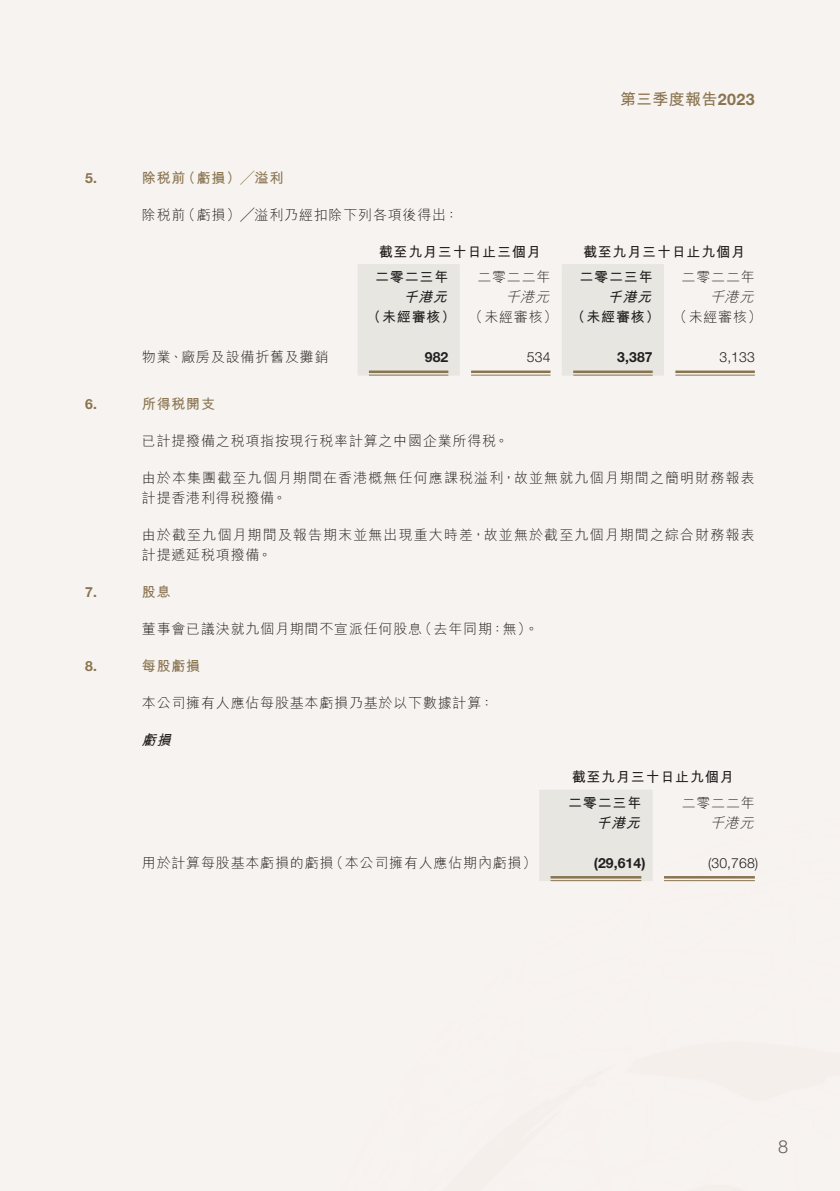
<style>
.page{position:relative;width:840px;height:1191px;background:#fff}
.page>*{position:absolute;margin:0;border:0;box-sizing:border-box;transform-origin:0 0}
.t1{font:300 18px "Helvetica Neue LT Std";color:#635f54}
.t2{font:700 16px "M Hei HK";letter-spacing:.02em;color:#897450}
.t3{font:300 14px "M Hei HK";letter-spacing:.055em;color:#231f20}
.t4{font:300 14px/20px "M Hei HK";letter-spacing:.08em;color:#231f20}
.t5{font:700 14px/20px "M Hei HK";letter-spacing:.055em;color:#231f20;text-align:right}
.t6{font:700 14px "M Hei HK";letter-spacing:.055em;color:#897450}
.t7{font:700 14px "Helvetica Neue LT Std";letter-spacing:.005em;color:#231f20}
.t8{font:300 14px "Helvetica Neue LT Std";letter-spacing:.005em;color:#231f20}
.t9{font:italic 700 14px "M Hei HK";color:#231f20}
.t10{font:700 14px "Helvetica Neue LT Std";color:#897450}
.t11{font:italic 300 14px "M Hei HK";color:#231f20}
.s1{font-family:"Helvetica Neue LT Std"}
.s2{font-weight:300;font-style:italic}
.s3{font-weight:300}
</style>
<div class="page">
<div style="left:0;top:0;width:839px;height:1191px;background:#f6f0ed"></div>
<svg style="left:358px;top:264px;width:305px;height:111px"></svg>
<hr style="left:369px;top:370px;width:79px;height:3px;background:#897450">
<hr style="left:369px;top:375px;width:79px;height:1px;background:#897450">
<hr style="left:471px;top:370px;width:79px;height:3px;background:#897450">
<hr style="left:471px;top:375px;width:79px;height:1px;background:#897450">
<hr style="left:573px;top:370px;width:79px;height:3px;background:#897450">
<hr style="left:573px;top:375px;width:79px;height:1px;background:#897450">
<hr style="left:675px;top:370px;width:79px;height:3px;background:#897450">
<hr style="left:675px;top:375px;width:79px;height:1px;background:#897450">
<div style="left:539px;top:790px;width:113px;height:91px;background:#e7e6e1"></div>
<hr style="left:550px;top:876px;width:91px;height:2px;background:#897450">
<hr style="left:550px;top:880px;width:91px;height:1px;background:#897450">
<hr style="left:663px;top:876px;width:91px;height:2px;background:#897450">
<hr style="left:663px;top:880px;width:91px;height:1px;background:#897450">
<p class="t2" style="left:620px;top:87px;width:136px">第三季度報告<span class="s1">2023</span></p>
<p class="t10" style="left:85px;top:169px;width:13px">5.</p>
<p class="t6" style="left:142px;top:167px;width:143px">除稅前（虧損）╱溢利</p>
<p class="t3" style="left:142px;top:205px;width:318px">除稅前（虧損）╱溢利乃經扣除下列各項後得出：</p>
<p class="t5" style="left:378px;top:240px;width:163px">截至九月三十日止三個月</p>
<p class="t5" style="left:582px;top:240px;width:163px">截至九月三十日止九個月</p>
<p class="t5" style="left:375px;top:266px;width:75px">二零二三年</p>
<p class="t3" style="left:477px;top:267px;width:75px">二零二二年</p>
<p class="t5" style="left:579px;top:266px;width:75px">二零二三年</p>
<p class="t3" style="left:681px;top:267px;width:75px">二零二二年</p>
<p class="t9" style="left:403px;top:287px;width:50px">千港元</p>
<p class="t11" style="left:505px;top:287px;width:50px">千港元</p>
<p class="t9" style="left:607px;top:287px;width:50px">千港元</p>
<p class="t5" style="left:366px;top:286px;width:396px"><span class="s2">千港元<br></span>（未經審核） <span class="s3">（未經審核）</span> （未經審核） <span class="s3">（未經審核）</span></p>
<p class="t3" style="left:142px;top:347px;width:188px">物業、廠房及設備折舊及攤銷</p>
<p class="t7" style="left:424px;top:349px;width:25px">982</p>
<p class="t8" style="left:526px;top:349px;width:25px">534</p>
<p class="t7" style="left:617px;top:349px;width:37px">3,387</p>
<p class="t8" style="left:719px;top:349px;width:37px">3,133</p>
<p class="t10" style="left:85px;top:395px;width:13px">6.</p>
<p class="t6" style="left:142px;top:394px;width:75px">所得稅開支</p>
<p class="t3" style="left:142px;top:431px;width:368px">已計提撥備之稅項指按現行稅率計算之中國企業所得稅。</p>
<p class="t4" style="left:142px;top:467px;width:614px">由於本集團截至九個月期間在香港概無任何應課稅溢利，故並無就九個月期間之簡明財務報表計提香港利得稅撥備。</p>
<p class="t4" style="left:142px;top:524px;width:614px">由於截至九個月期間及報告期末並無出現重大時差，故並無於截至九個月期間之綜合財務報表計提遞延稅項撥備。</p>
<p class="t10" style="left:85px;top:583px;width:13px">7.</p>
<p class="t6" style="left:142px;top:582px;width:30px">股息</p>
<p class="t3" style="left:142px;top:619px;width:398px">董事會已議決就九個月期間不宣派任何股息（去年同期：無）。</p>
<p class="t10" style="left:85px;top:657px;width:13px">8.</p>
<p class="t6" style="left:142px;top:656px;width:60px">每股虧損</p>
<p class="t3" style="left:142px;top:693px;width:353px">本公司擁有人應佔每股基本虧損乃基於以下數據計算：</p>
<p class="t9" style="left:142px;top:730px;width:35px">虧損</p>
<p class="t5" style="left:568px;top:763px;width:167px;line-height:25.6px;text-align:left">截至九月三十日止九個月二零二三年</p>
<p class="t3" style="left:681px;top:793px;width:75px">二零二二年</p>
<p class="t9" style="left:596px;top:812px;width:50px">千港元</p>
<p class="t11" style="left:709px;top:813px;width:50px">千港元</p>
<p class="t3" style="left:142px;top:853px;width:396px">用於計算每股基本虧損的虧損（本公司擁有人應佔期內虧損）</p>
<p class="t7" style="left:593px;top:854px;width:53px">(29,614)</p>
<p class="t8" style="left:707px;top:854px;width:52px">(30,768)</p>
<p class="t1" style="left:777px;top:1135px;width:12px">8</p>
</div>
